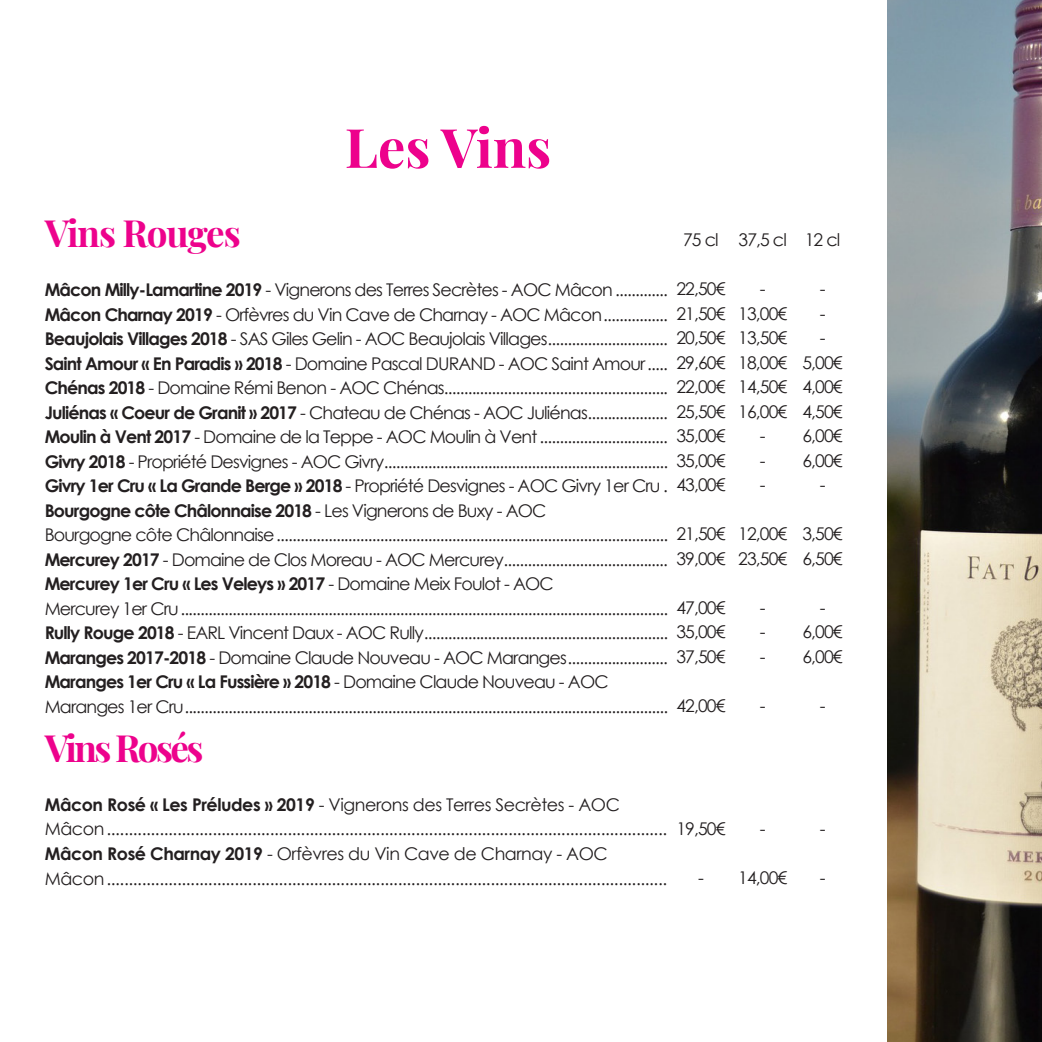
<style>
.page{position:relative;width:1042px;height:1042px;background:#fff}
.page>*{position:absolute;margin:0;border:0;box-sizing:border-box;transform-origin:0 0}
.titre{font:700 54.25px "Playfair Display";color:#ed028c}
.texte_copie_2{font:700 36.75px "Playfair Display";letter-spacing:-.03em;color:#ed028c}
.texte_copie_2-2{font:700 36.75px "Playfair Display";letter-spacing:-.06em;color:#ed028c}
.texte_copie_2-3{font:17.5px/24.5px "Century Gothic";letter-spacing:-.05em;color:#231f20;text-align:justify}
.texte_copie_2-4{font:17.5px/24.5px "Century Gothic";letter-spacing:-.025em;color:#231f20}
.texte_copie_3{font:17.5px "Century Gothic";letter-spacing:-.05em;color:#231f20}
.s1{font-weight:700}
</style>
<div class="page">
<img style="left:887px;top:0;width:154px;height:1041px">
<p class="titre" style="left:345px;top:105px;width:208px">Les Vins</p>
<p class="texte_copie_2" style="left:45px;top:204px;width:197px">Vins Rouges</p>
<p class="texte_copie_2-3" style="left:45px;top:277px;width:625px"><span class="s1">Mâcon Milly-Lamartine 2019</span> - Vignerons des Terres Secrètes - AOC Mâcon .............<br><span class="s1">Mâcon Charnay 2019</span> - Orfèvres du Vin Cave de Charnay - AOC Mâcon................<br><span class="s1">Beaujolais Villages 2018</span> - SAS Giles Gelin - AOC Beaujolais Villages..............................<br><span class="s1">Saint Amour « En Paradis » 2018</span> - Domaine Pascal DURAND - AOC Saint Amour.....<br><span class="s1">Chénas 2018</span> - Domaine Rémi Benon - AOC Chénas........................................................<br><span class="s1">Juliénas « Coeur de Granit » 2017</span> - Chateau de Chénas - AOC Juliénas....................<br><span class="s1">Moulin à Vent 2017</span> - Domaine de la Teppe - AOC Moulin à Vent ................................<br><span class="s1">Givry 2018</span> - Propriété Desvignes - AOC Givry.......................................................................<br><span class="s1">Givry 1er Cru « La Grande Berge » 2018</span> - Propriété Desvignes - AOC Givry 1er Cru .<br><span class="s1">Bourgogne côte Châlonnaise 2018</span> - Les Vignerons de Buxy - AOC</p>
<p class="texte_copie_2-3" style="left:45px;top:522px;width:625px">Bourgogne côte Châlonnaise..................................................................................................<br><span class="s1">Mercurey 2017</span> - Domaine de Clos Moreau - AOC Mercurey.........................................<br><span class="s1">Mercurey 1er Cru « Les Veleys » 2017</span> - Domaine Meix Foulot - AOC</p>
<p class="texte_copie_2-3" style="left:45px;top:596px;width:625px">Mercurey 1er Cru..........................................................................................................................<br><span class="s1">Rully Rouge 2018</span> - EARL Vincent Daux - AOC Rully.............................................................<br><span class="s1">Maranges 2017-2018</span> - Domaine Claude Nouveau - AOC Maranges.........................<br><span class="s1">Maranges 1er Cru « La Fussière » 2018</span> - Domaine Claude Nouveau - AOC</p>
<p class="texte_copie_2-3" style="left:45px;top:694px;width:625px">Maranges 1er Cru.........................................................................................................................</p>
<p class="texte_copie_2-2" style="left:45px;top:719px;width:160px">Vins Rosés</p>
<p class="texte_copie_2-4" style="left:45px;top:792px;width:624px"><span class="s1">Mâcon Rosé « Les Préludes » 2019</span> - Vignerons des Terres Secrètes - AOC<br>Mâcon...............................................................................................................................<br><span class="s1">Mâcon Rosé Charnay 2019</span> - Orfèvres du Vin Cave de Charnay - AOC</p>
<p class="texte_copie_2-3" style="left:45px;top:865px;width:624px">Mâcon...............................................................................................................................</p>
<p class="texte_copie_3" style="left:683px;top:227px;width:37px">75 cl</p>
<p class="texte_copie_3" style="left:676px;top:276px;width:50px">22,50€</p>
<p class="texte_copie_3" style="left:676px;top:301px;width:50px">21,50€</p>
<p class="texte_copie_3" style="left:676px;top:325px;width:50px">20,50€</p>
<p class="texte_copie_3" style="left:676px;top:350px;width:50px">29,60€</p>
<p class="texte_copie_3" style="left:676px;top:374px;width:50px">22,00€</p>
<p class="texte_copie_3" style="left:676px;top:399px;width:50px">25,50€</p>
<p class="texte_copie_3" style="left:676px;top:423px;width:50px">35,00€</p>
<p class="texte_copie_3" style="left:676px;top:448px;width:50px">35,00€</p>
<p class="texte_copie_3" style="left:676px;top:472px;width:50px">43,00€</p>
<p class="texte_copie_3" style="left:676px;top:521px;width:50px">21,50€</p>
<p class="texte_copie_3" style="left:676px;top:546px;width:50px">39,00€</p>
<p class="texte_copie_3" style="left:676px;top:595px;width:50px">47,00€</p>
<p class="texte_copie_3" style="left:676px;top:619px;width:50px">35,00€</p>
<p class="texte_copie_3" style="left:676px;top:644px;width:50px">37,50€</p>
<p class="texte_copie_3" style="left:676px;top:693px;width:50px">42,00€</p>
<p class="texte_copie_3" style="left:676px;top:815px;width:50px">19,50€</p>
<p class="texte_copie_3" style="left:698px;top:864px;width:7px">-</p>
<p class="texte_copie_3" style="left:738px;top:227px;width:50px">37,5 cl</p>
<p class="texte_copie_3" style="left:759px;top:276px;width:7px">-</p>
<p class="texte_copie_3" style="left:738px;top:301px;width:50px">13,00€</p>
<p class="texte_copie_3" style="left:738px;top:325px;width:50px">13,50€</p>
<p class="texte_copie_3" style="left:738px;top:350px;width:50px">18,00€</p>
<p class="texte_copie_3" style="left:738px;top:374px;width:50px">14,50€</p>
<p class="texte_copie_3" style="left:738px;top:399px;width:50px">16,00€</p>
<p class="texte_copie_3" style="left:759px;top:423px;width:7px">-</p>
<p class="texte_copie_3" style="left:759px;top:448px;width:7px">-</p>
<p class="texte_copie_3" style="left:759px;top:472px;width:7px">-</p>
<p class="texte_copie_3" style="left:738px;top:521px;width:50px">12,00€</p>
<p class="texte_copie_3" style="left:738px;top:546px;width:50px">23,50€</p>
<p class="texte_copie_3" style="left:759px;top:595px;width:7px">-</p>
<p class="texte_copie_3" style="left:759px;top:619px;width:7px">-</p>
<p class="texte_copie_3" style="left:759px;top:644px;width:7px">-</p>
<p class="texte_copie_3" style="left:759px;top:693px;width:7px">-</p>
<p class="texte_copie_3" style="left:759px;top:815px;width:7px">-</p>
<p class="texte_copie_3" style="left:738px;top:864px;width:50px">14,00€</p>
<p class="texte_copie_3" style="left:804px;top:227px;width:37px">12 cl</p>
<p class="texte_copie_3" style="left:819px;top:276px;width:7px">-</p>
<p class="texte_copie_3" style="left:819px;top:301px;width:7px">-</p>
<p class="texte_copie_3" style="left:819px;top:325px;width:7px">-</p>
<p class="texte_copie_3" style="left:802px;top:350px;width:42px">5,00€</p>
<p class="texte_copie_3" style="left:802px;top:374px;width:42px">4,00€</p>
<p class="texte_copie_3" style="left:802px;top:399px;width:42px">4,50€</p>
<p class="texte_copie_3" style="left:802px;top:423px;width:42px">6,00€</p>
<p class="texte_copie_3" style="left:802px;top:448px;width:42px">6,00€</p>
<p class="texte_copie_3" style="left:819px;top:472px;width:7px">-</p>
<p class="texte_copie_3" style="left:802px;top:521px;width:42px">3,50€</p>
<p class="texte_copie_3" style="left:802px;top:546px;width:42px">6,50€</p>
<p class="texte_copie_3" style="left:819px;top:595px;width:7px">-</p>
<p class="texte_copie_3" style="left:802px;top:619px;width:42px">6,00€</p>
<p class="texte_copie_3" style="left:802px;top:644px;width:42px">6,00€</p>
<p class="texte_copie_3" style="left:819px;top:693px;width:7px">-</p>
<p class="texte_copie_3" style="left:819px;top:815px;width:7px">-</p>
<p class="texte_copie_3" style="left:819px;top:864px;width:7px">-</p>
</div>
